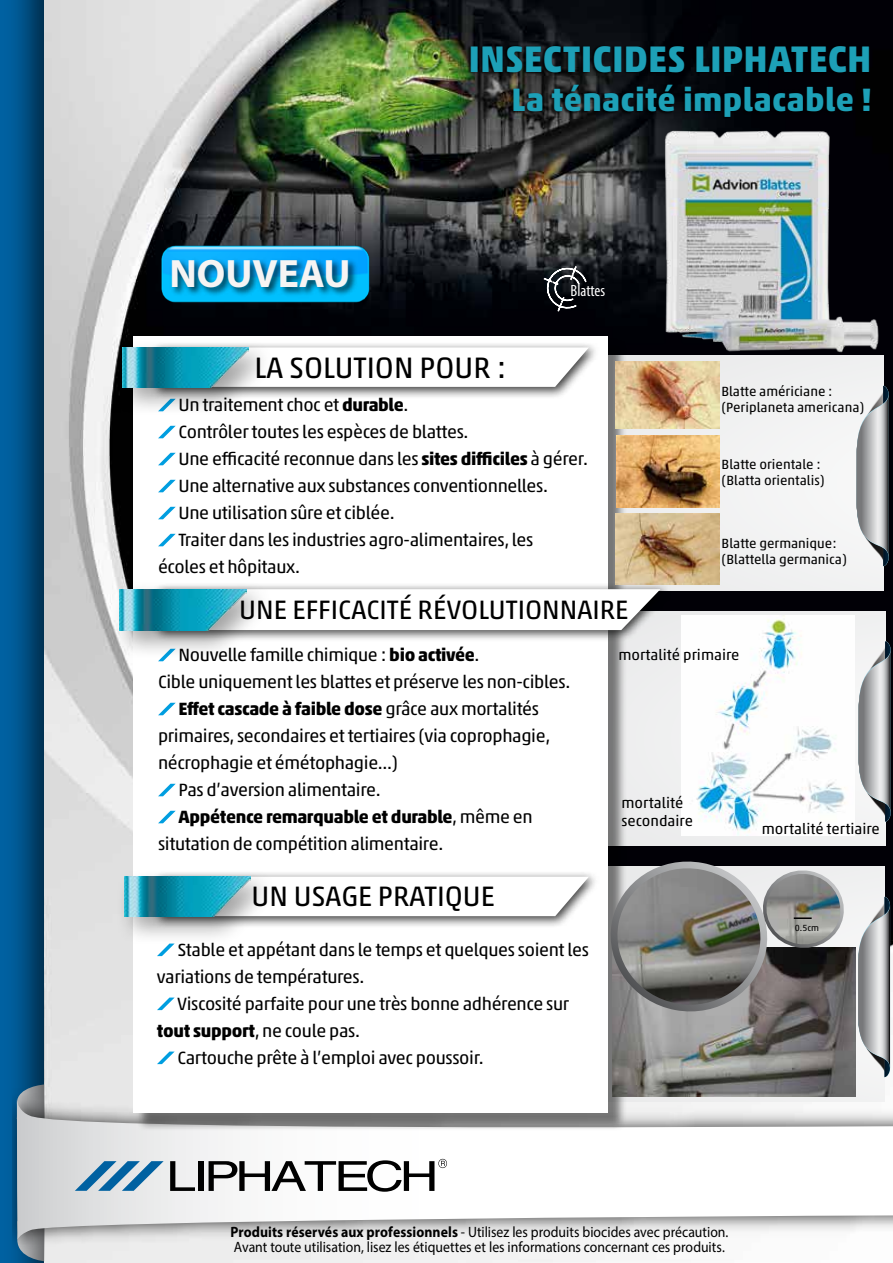
<style>
.page{position:relative;width:893px;height:1263px;background:#fff}
.page>*{position:absolute;margin:0;border:0;box-sizing:border-box;transform-origin:0 0}
.t1{font:700 39.75px "Myriad Pro";color:#f6f4f3}
.t2{font:700 37.5px "Akko Pro";color:#1da0b7}
.t3{font:700 32.85px "Akko Pro";letter-spacing:.01em;color:#1da0b7}
.t4{font:30px "Akko Pro";color:#000}
.t5{font:28.5px "Akko Pro";color:#000}
.t6{font:27px "Akko Pro";color:#000}
.t7{font:18px/27px "Akko Pro";letter-spacing:-.02em;color:#000}
.t8{font:700 18px "Akko Pro";letter-spacing:-.02em;color:#000}
.t9{font:condensed 16.35px "Myriad Pro";color:#fff}
.t10{font:15px/15px "Myriad Pro";color:#000;scale:.92 1}
.t11{font:15px/18px "Akko Pro";color:#000}
.t12{font:13.5px/16.2px "Akko Pro";color:#000}
.t13{font:9px "Akko Pro";color:#000}
.s1{font-weight:700}
.s2{font-weight:400}
</style>
<div class="page">
<div style="left:4px;top:0;width:889px;height:1263px;background:#000;opacity:.6"></div>
<img style="left:45px;top:0;width:848px;height:1076px">
<img style="left:13px;top:1076px;width:880px;height:187px">
<svg style="left:17px;top:1099px;width:876px;height:141px"></svg>
<svg style="left:29px;top:1159px;width:428px;height:53px"></svg>
<div style="left:362px;top:356px;width:521px;height:234px;background:#f2f2f3"></div>
<svg style="left:857px;top:386px;width:32px;height:180px"></svg>
<svg style="left:627px;top:867px;width:257px;height:234px"></svg>
<svg style="left:858px;top:897px;width:32px;height:180px"></svg>
<div style="left:364px;top:611px;width:521px;height:235px;background:#eeeeef"></div>
<svg style="left:859px;top:641px;width:32px;height:181px"></svg>
<div style="left:135px;top:338px;width:492px;height:793px;background:#000;opacity:.5"></div>
<div style="left:133px;top:336px;width:475px;height:776px;background:#fff"></div>
<svg style="left:158px;top:426px;width:18px;height:12px"></svg>
<svg style="left:158px;top:453px;width:18px;height:12px"></svg>
<svg style="left:158px;top:480px;width:18px;height:12px"></svg>
<svg style="left:158px;top:507px;width:18px;height:12px"></svg>
<svg style="left:158px;top:534px;width:18px;height:12px"></svg>
<svg style="left:158px;top:703px;width:18px;height:12px"></svg>
<svg style="left:158px;top:784px;width:18px;height:12px"></svg>
<svg style="left:158px;top:811px;width:18px;height:12px"></svg>
<svg style="left:157px;top:946px;width:15px;height:10px"></svg>
<svg style="left:157px;top:997px;width:18px;height:13px"></svg>
<svg style="left:157px;top:1051px;width:18px;height:13px"></svg>
<div style="left:151px;top:871px;width:448px;height:57px;background:#000;opacity:.75"></div>
<svg style="left:278px;top:877px;width:311px;height:39px"></svg>
<div style="left:116px;top:869px;width:162px;height:77px;background:#000;opacity:.36"></div>
<img style="left:124px;top:877px;width:127px;height:39px">
<div style="left:467px;top:45px;width:403px;height:75px;background:#000;opacity:.75"></div>
<svg style="left:543px;top:265px;width:44px;height:47px;background:#33353a"></svg>
<img style="left:616px;top:361px;width:103px;height:67px">
<img style="left:616px;top:435px;width:103px;height:72px">
<img style="left:615px;top:514px;width:104px;height:70px">
<div style="left:152px;top:583px;width:519px;height:59px;background:#000;opacity:.75"></div>
<svg style="left:273px;top:589px;width:387px;height:41px"></svg>
<div style="left:112px;top:581px;width:161px;height:79px;background:#000;opacity:.36"></div>
<img style="left:120px;top:589px;width:126px;height:41px">
<div style="left:149px;top:341px;width:451px;height:58px;background:#000;opacity:.75"></div>
<svg style="left:276px;top:347px;width:313px;height:40px"></svg>
<div style="left:114px;top:339px;width:162px;height:78px;background:#000;opacity:.36"></div>
<img style="left:122px;top:347px;width:127px;height:40px">
<img style="left:638px;top:77px;width:255px;height:289px">
<img style="left:155px;top:243px;width:223px;height:61px">
<img style="left:165px;top:249px;width:197px;height:59px">
<img style="left:681px;top:616px;width:173px;height:219px">
<img style="left:612px;top:948px;width:243px;height:148px">
<svg style="left:608px;top:858px;width:241px;height:164px;background:#7c7c7b"></svg>
<h1 class="t1" style="left:169px;top:247px;width:183px">NOUVEAU</h1>
<h2 class="t2" style="left:468px;top:36px;width:405px">INSECTICIDES LIPHATECH</h2>
<h3 class="t3" style="left:511px;top:80px;width:362px">La ténacité implacable !</h3>
<p class="t9" style="left:571px;top:281px;width:36px">Blattes</p>
<h3 class="t4" style="left:254px;top:350px;width:253px">la solution pour :</h3>
<p class="t7" style="left:179px;top:391px;width:231px">Un traitement choc et <span class="s1">durable</span>.</p>
<p class="t7" style="left:179px;top:418px;width:291px">Contrôler toutes les espèces de blattes.</p>
<p class="t7" style="left:179px;top:445px;width:411px">Une efficacité reconnue dans les <span class="s1">sites difficiles</span> à gérer.</p>
<p class="t7" style="left:179px;top:472px;width:371px">Une alternative aux substances conventionnelles.</p>
<p class="t7" style="left:179px;top:499px;width:218px">Une utilisation sûre et ciblée.</p>
<p class="t7" style="left:178px;top:526px;width:357px">Traiter dans les industries agro-alimentaires, les</p>
<p class="t7" style="left:158px;top:553px;width:143px">écoles et hôpitaux.</p>
<h3 class="t6" style="left:239px;top:593px;width:391px">un e efficacité rÉvolutionnaire</h3>
<p class="t12" style="left:721px;top:383px;width:144px">Blatte américiane : (Periplaneta americana)</p>
<p class="t12" style="left:722px;top:456px;width:105px">Blatte orientale : (Blatta orientalis)</p>
<p class="t12" style="left:722px;top:535px;width:127px">Blatte germanique: (Blattella germanica)</p>
<p class="t7" style="left:179px;top:641px;width:302px">Nouvelle famille chimique : <span class="s1">bio activée</span>.</p>
<p class="t7" style="left:158px;top:668px;width:414px">Cible uniquement les blattes et préserve les non-cibles.</p>
<p class="t8" style="left:179px;top:698px;width:362px">Effet cascade à faible dose <span class="s2">grâce aux mortalités</span></p>
<p class="t7" style="left:158px;top:722px;width:394px">primaires, secondaires et tertiaires (via coprophagie,</p>
<p class="t7" style="left:158px;top:749px;width:242px">nécrophagie et émétophagie...)</p>
<p class="t7" style="left:179px;top:776px;width:204px">Pas d’aversion alimentaire.</p>
<p class="t8" style="left:179px;top:806px;width:355px">Appétence remarquable et durable<span class="s2">, même en</span></p>
<p class="t7" style="left:158px;top:830px;width:287px">situtation de compétition alimentaire.</p>
<h3 class="t5" style="left:252px;top:879px;width:245px">un usage pratiqu e</h3>
<p class="t7" style="left:157px;top:936px;width:434px;text-indent:21px">Stable et appétant dans le temps et quelques soient les variations de températures.</p>
<p class="t7" style="left:177px;top:990px;width:394px">Viscosité parfaite pour une très bonne adhérence sur</p>
<p class="t7" style="left:157px;top:1017px;width:205px"><span class="s1">tout support</span>, ne coule pas.</p>
<p class="t7" style="left:178px;top:1044px;width:308px">Cartouche prête à l’emploi avec poussoir.</p>
<p class="t11" style="left:618px;top:646px;width:123px">mortalité primaire</p>
<p class="t11" style="left:622px;top:793px;width:73px">mortalité secondaire</p>
<p class="t11" style="left:762px;top:820px;width:119px">mortalité tertiaire</p>
<p class="t13" style="left:795px;top:922px;width:26px">0.5cm</p>
<p class="t10" style="left:230px;top:1224px;width:543px"><span class="s1">Produits réservés aux professionnels</span> - Utilisez les produits biocides avec précaution.<br>Avant toute utilisation, lisez les étiquettes et les informations concernant ces produits.</p>
</div>
